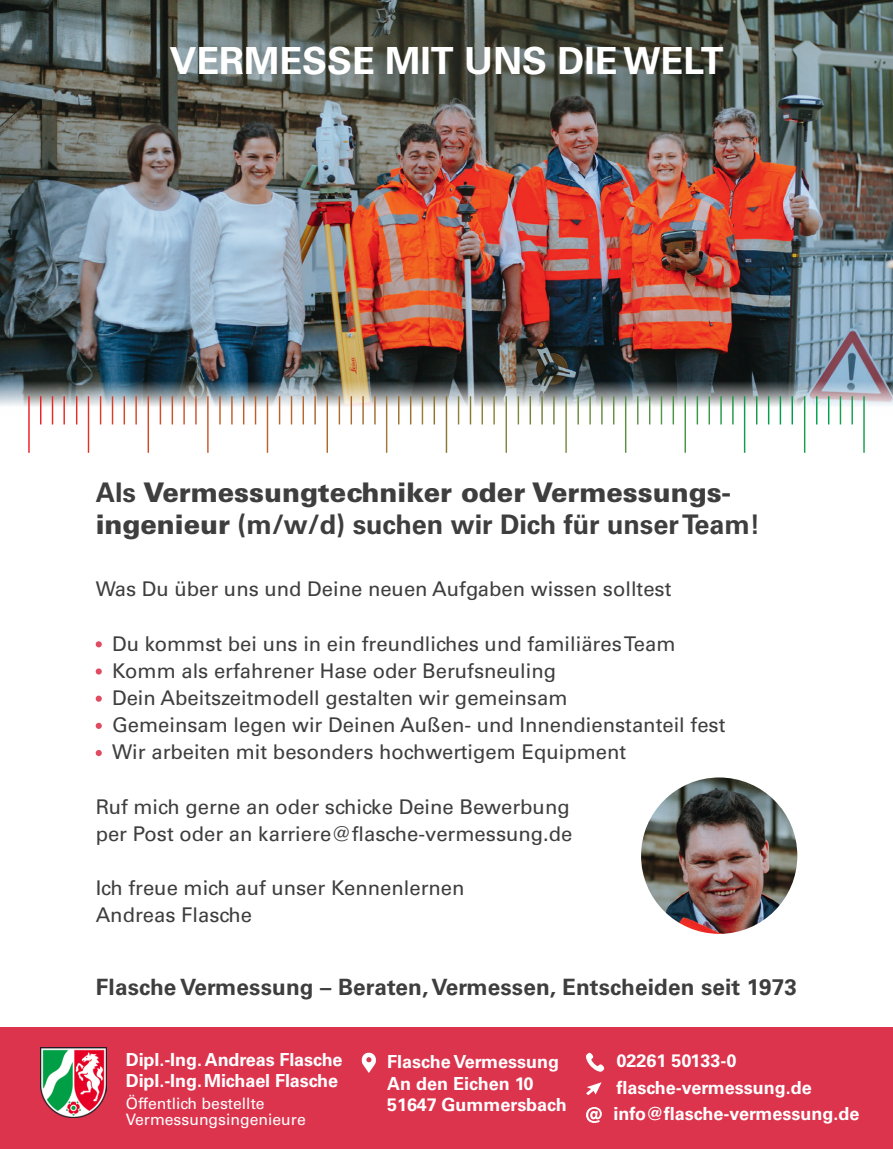
<style>
.page{position:relative;width:893px;height:1149px;background:#fff}
.page>*{position:absolute;margin:0;border:0;box-sizing:border-box;transform-origin:0 0}
.t1{font:700 37.35px "Univers LT Std";color:#fff}
.t2{font:900 27px/32.4px "Univers LT Std";color:#3e3e3f}
.t3{font:700 22.5px "Univers LT Std";letter-spacing:.005em;color:#3e3e3f}
.t4{font:20.25px/27.2px "Univers LT Std";color:#3e3e3f}
.t5{font:700 18px/21.6px "Univers LT Std";color:#fff}
.t6{font:15.75px "Univers LT Std";color:#fff}
.s1{font-weight:700}
</style>
<div class="page">
<img style="left:0;top:0;width:893px;height:415px">
<svg style="left:131px;top:0;width:631px;height:122px;background:#50554c"></svg>
<hr style="left:28px;top:396px;width:2px;height:56px;background:#ee1d23">
<svg style="left:40px;top:396px;width:1px;height:28px"></svg>
<svg style="left:52px;top:396px;width:1px;height:28px"></svg>
<hr style="left:63px;top:396px;width:2px;height:28px;background:#e42b26">
<svg style="left:76px;top:396px;width:1px;height:28px"></svg>
<hr style="left:88px;top:396px;width:1px;height:56px;background:#e13227">
<svg style="left:100px;top:396px;width:1px;height:28px"></svg>
<svg style="left:112px;top:396px;width:1px;height:28px"></svg>
<svg style="left:124px;top:396px;width:1px;height:28px"></svg>
<hr style="left:135px;top:396px;width:2px;height:28px;background:#d64727">
<hr style="left:148px;top:396px;width:1px;height:56px;background:#d24928">
<svg style="left:160px;top:396px;width:1px;height:28px"></svg>
<svg style="left:172px;top:396px;width:1px;height:28px"></svg>
<hr style="left:183px;top:396px;width:2px;height:28px;background:#cc5429">
<hr style="left:195px;top:396px;width:2px;height:28px;background:#ca532a">
<hr style="left:207px;top:396px;width:2px;height:56px;background:#c75829">
<hr style="left:219px;top:396px;width:2px;height:28px;background:#c65a29">
<hr style="left:231px;top:396px;width:2px;height:28px;background:#c25c29">
<svg style="left:243px;top:396px;width:1px;height:28px"></svg>
<svg style="left:255px;top:396px;width:1px;height:28px"></svg>
<hr style="left:267px;top:396px;width:1px;height:56px;background:#bb622b">
<svg style="left:279px;top:396px;width:1px;height:28px"></svg>
<svg style="left:291px;top:396px;width:1px;height:28px"></svg>
<svg style="left:303px;top:396px;width:1px;height:28px"></svg>
<hr style="left:314px;top:396px;width:2px;height:28px;background:#ad662a">
<hr style="left:327px;top:396px;width:1px;height:56px;background:#ab682d">
<svg style="left:339px;top:396px;width:1px;height:28px"></svg>
<svg style="left:351px;top:396px;width:1px;height:28px"></svg>
<hr style="left:362px;top:396px;width:2px;height:28px;background:#a36e2d">
<hr style="left:374px;top:396px;width:2px;height:28px;background:#a16e2d">
<hr style="left:386px;top:396px;width:1px;height:56px;background:#a37736">
<svg style="left:398px;top:396px;width:1px;height:28px"></svg>
<svg style="left:410px;top:396px;width:1px;height:28px"></svg>
<svg style="left:422px;top:396px;width:1px;height:28px"></svg>
<svg style="left:434px;top:396px;width:1px;height:28px"></svg>
<hr style="left:446px;top:396px;width:1px;height:56px;background:#8c7531">
<svg style="left:458px;top:396px;width:1px;height:28px"></svg>
<svg style="left:470px;top:396px;width:1px;height:28px"></svg>
<hr style="left:481px;top:396px;width:2px;height:28px;background:#8a833c">
<hr style="left:493px;top:396px;width:2px;height:28px;background:#89843c">
<hr style="left:506px;top:396px;width:1px;height:56px;background:#86853c">
<svg style="left:518px;top:396px;width:1px;height:28px"></svg>
<svg style="left:530px;top:396px;width:1px;height:28px"></svg>
<hr style="left:541px;top:396px;width:2px;height:28px;background:#75823a">
<hr style="left:553px;top:396px;width:2px;height:28px;background:#71843b">
<hr style="left:565px;top:396px;width:2px;height:56px;background:#768a40">
<hr style="left:577px;top:396px;width:2px;height:28px;background:#6c893c">
<hr style="left:589px;top:396px;width:2px;height:28px;background:#6e8d41">
<hr style="left:601px;top:396px;width:2px;height:28px;background:#658c3f">
<svg style="left:613px;top:396px;width:1px;height:28px"></svg>
<hr style="left:625px;top:396px;width:1px;height:56px;background:#588f41">
<svg style="left:637px;top:396px;width:1px;height:28px"></svg>
<svg style="left:649px;top:396px;width:1px;height:28px"></svg>
<svg style="left:661px;top:396px;width:1px;height:28px"></svg>
<svg style="left:673px;top:396px;width:1px;height:28px"></svg>
<hr style="left:684px;top:396px;width:2px;height:56px;background:#469646">
<svg style="left:697px;top:396px;width:1px;height:28px"></svg>
<svg style="left:709px;top:396px;width:1px;height:28px"></svg>
<hr style="left:720px;top:396px;width:2px;height:28px;background:#269947">
<hr style="left:732px;top:396px;width:2px;height:28px;background:#1e9a47">
<hr style="left:744px;top:396px;width:1px;height:56px;background:#129b49">
<svg style="left:756px;top:396px;width:1px;height:28px"></svg>
<svg style="left:768px;top:396px;width:1px;height:28px"></svg>
<svg style="left:780px;top:396px;width:1px;height:28px"></svg>
<hr style="left:791px;top:396px;width:2px;height:28px;background:#009e4b">
<hr style="left:804px;top:396px;width:1px;height:56px;background:#169e4b">
<svg style="left:816px;top:396px;width:1px;height:28px"></svg>
<svg style="left:828px;top:396px;width:1px;height:28px"></svg>
<svg style="left:840px;top:396px;width:1px;height:28px"></svg>
<hr style="left:851px;top:396px;width:2px;height:28px;background:#169f4d">
<hr style="left:863px;top:396px;width:2px;height:56px;background:#169f4d">
<div style="left:0;top:1026px;width:893px;height:122px;background:#dd344e"></div>
<img style="left:40px;top:1047px;width:67px;height:70px">
<svg style="left:362px;top:1052px;width:14px;height:20px"></svg>
<svg style="left:586px;top:1052px;width:18px;height:19px"></svg>
<svg style="left:586px;top:1082px;width:16px;height:12px"></svg>
<svg style="left:586px;top:1107px;width:16px;height:15px"></svg>
<svg style="left:96px;top:641px;width:6px;height:6px"></svg>
<svg style="left:96px;top:668px;width:6px;height:6px"></svg>
<svg style="left:96px;top:695px;width:6px;height:6px"></svg>
<svg style="left:96px;top:722px;width:6px;height:6px"></svg>
<svg style="left:96px;top:750px;width:6px;height:5px"></svg>
<img style="left:641px;top:777px;width:156px;height:156px;border-radius:78px">
<p class="t1" style="left:169px;top:39px;width:555px">VERMESSE MIT UNS DIE WELT</p>
<p class="t2" style="left:96px;top:475px;width:666px"><span class="s1">Als</span> Vermessungtechniker oder Vermessungs&shy;ingenieur <span class="s1">(m/w/d) suchen wir Dich für unser Team!</span></p>
<p class="t4" style="left:96px;top:575px;width:577px">Was Du über uns und Deine neuen Aufgaben wissen solltest</p>
<p class="t4" style="left:112px;top:629px;width:565px">Du kommst bei uns in ein freundliches und familiäres Team</p>
<p class="t4" style="left:112px;top:657px;width:446px">Komm als erfahrener Hase oder Berufsneuling</p>
<p class="t4" style="left:112px;top:684px;width:457px">Dein Abeitszeitmodell gestalten wir gemeinsam</p>
<p class="t4" style="left:112px;top:711px;width:615px">Gemeinsam legen wir Deinen Außen- und Innendienstanteil fest</p>
<p class="t4" style="left:112px;top:738px;width:516px">Wir arbeiten mit besonders hochwertigem Equipment</p>
<p class="t4" style="left:96px;top:792px;width:478px">Ruf mich gerne an oder schicke Deine Bewerbung per Post oder an karriere@flasche-vermessung.de</p>
<p class="t4" style="left:96px;top:874px;width:370px">Ich freue mich auf unser Kennenlernen</p>
<p class="t4" style="left:96px;top:901px;width:158px">Andreas Flasche</p>
<p class="t3" style="left:96px;top:973px;width:702px">Flasche Vermessung – Beraten, Vermessen, Entscheiden seit 1973</p>
<p class="t5" style="left:126px;top:1048px;width:218px">Dipl.-Ing. Andreas Flasche</p>
<p class="t5" style="left:126px;top:1070px;width:214px">Dipl.-Ing. Michael Flasche</p>
<p class="t6" style="left:126px;top:1093px;width:140px">Öffentlich bestellte</p>
<p class="t6" style="left:126px;top:1109px;width:181px">Vermessungsingenieure</p>
<p class="t5" style="left:387px;top:1050px;width:181px">Flasche Vermessung<br>An den Eichen 10<br>51647 Gummersbach</p>
<p class="t5" style="left:616px;top:1049px;width:122px">02261 50133-0</p>
<p class="t5" style="left:616px;top:1076px;width:197px">flasche-vermessung.de</p>
<p class="t5" style="left:614px;top:1102px;width:247px">info@flasche-vermessung.de</p>
</div>
